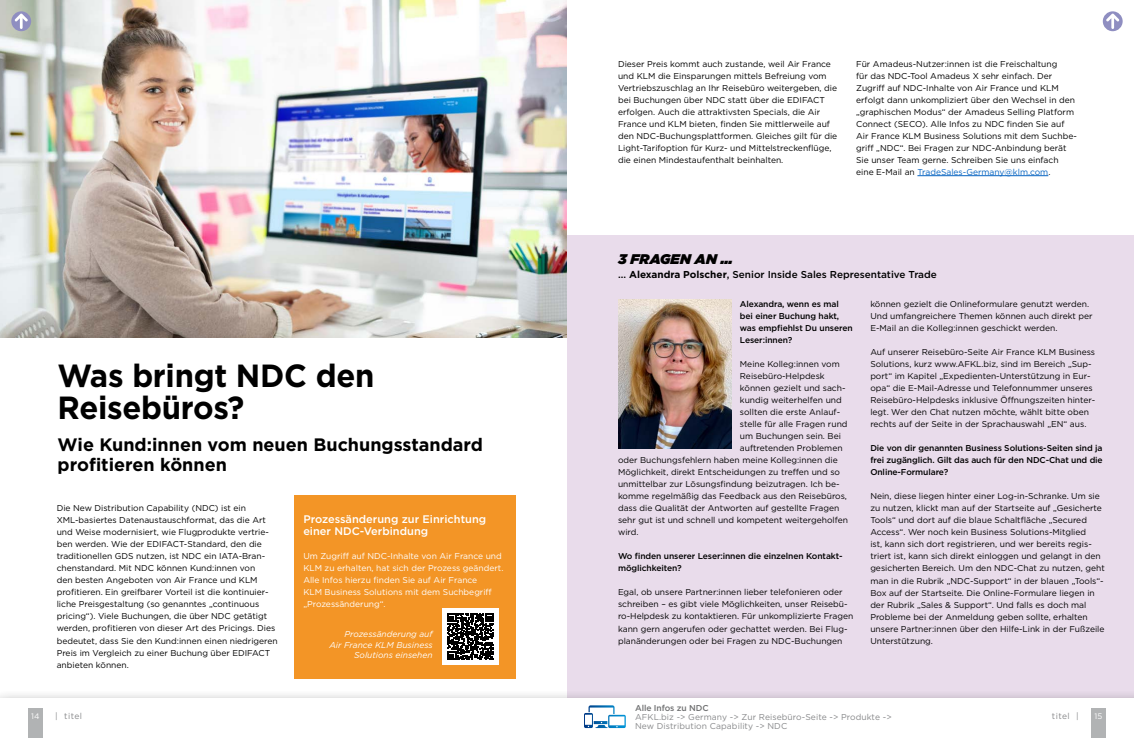
<style>
.page{position:relative;width:1134px;height:738px;background:#fff}
.page>*{position:absolute;margin:0;border:0;box-sizing:border-box;transform-origin:0 0}
.t1{font:700 32px/32px "Gotham";letter-spacing:-.01em;color:#000}
.t2{font:700 18px/20px "Gotham";color:#000}
.t3{font:italic 900 14px "Gotham";letter-spacing:.01em;color:#000}
.t4{font:500 11px/12px "Gotham";color:#fff}
.t5{font:500 10px "Gotham";color:#000}
.t6{font:8.5px/12px "Gotham";color:#000}
.t7{font:500 8.5px/12px "Gotham";letter-spacing:-.01em;color:#000}
.t8{font:8.5px/12px "Gotham";color:#fff}
.t9{font:8.5px/9px "Gotham";letter-spacing:.01em;color:#87888a}
.t10{font:italic 8.5px/10px "Gotham";color:#fff;text-align:right}
.t11{font:500 8.5px "Gotham";letter-spacing:-.01em;color:#707172}
.t12{font:8px "Gotham";color:#fff}
.s1{color:#0563c1}
.s2{font-weight:700}
</style>
<div class="page">
<svg style="left:1103px;top:11px;width:20px;height:20px"></svg>
<svg style="left:1106px;top:13px;width:13px;height:16px"></svg>
<div style="left:567px;top:235px;width:567px;height:468px;background:#e9dceb"></div>
<img style="left:0;top:0;width:567px;height:337px">
<hr style="left:917px;top:175px;width:131px;height:1px;background:#0563c1">
<div style="left:295px;top:495px;width:221px;height:182px;background:#f39526"></div>
<div style="left:442px;top:607px;width:57px;height:57px;background:#fff"></div>
<svg style="left:447px;top:613px;width:47px;height:46px"></svg>
<img style="left:618px;top:299px;width:113px;height:149px">
<div style="left:11px;top:11px;width:20px;height:20px;background:#8f8ec1;border-radius:50%"></div>
<svg style="left:15px;top:13px;width:13px;height:16px"></svg>
<div style="left:0;top:688px;width:1134px;height:49px;background:#000;opacity:.6"></div>
<div style="left:0;top:697px;width:1134px;height:40px;background:#fff"></div>
<div style="left:28px;top:708px;width:15px;height:29px;background:#b1b3b4"></div>
<div style="left:1091px;top:708px;width:15px;height:29px;background:#b1b3b4"></div>
<svg style="left:584px;top:705px;width:42px;height:22px"></svg>
<p class="t6" style="left:618px;top:57px;width:221px">Dieser Preis kommt auch zustande, weil Air France und KLM die Einsparungen mittels Befreiung vom Vertriebszuschlag an Ihr Reisebüro weitergeben, die bei Buchungen über NDC statt über die EDIFACT erfolgen. Auch die attraktivsten Specials, die Air France und KLM bieten, finden Sie mittlerweile auf den NDC-Buchungsplattformen. Gleiches gilt für die Light-Tarifoption für Kurz- und Mittelstreckenflüge, die einen Mindestaufenthalt beinhalten.</p>
<p class="t6" style="left:856px;top:57px;width:222px">Für Amadeus-Nutzer:innen ist die Freischaltung<br>für das NDC-Tool Amadeus X sehr einfach. Der Zugriff auf NDC-Inhalte von Air France und KLM erfolgt dann unkompliziert über den Wechsel in den „graphischen Modus“ der Amadeus Selling Platform Connect (SECO). Alle Infos zu NDC finden Sie auf Air France KLM Business Solutions mit dem Suchbe&shy;griff „NDC“. Bei Fragen zur NDC-Anbindung berät Sie unser Team gerne. Schreiben Sie uns einfach eine E-Mail an <span class="s1">TradeSales-Germany@klm.com</span>.</p>
<h1 class="t1" style="left:58px;top:359px;width:318px">Was bringt NDC den<br>Reisebüros?</h1>
<h2 class="t2" style="left:58px;top:434px;width:427px">Wie Kund:innen vom neuen Buchungsstandard profitieren können</h2>
<p class="t6" style="left:57px;top:501px;width:223px">Die New Distribution Capability (NDC) ist ein XML-basiertes Datenaustauschformat, das die Art und Weise modernisiert, wie Flugprodukte vertrie&shy;ben werden. Wie der EDIFACT-Standard, den die traditionellen GDS nutzen, ist NDC ein IATA-Bran&shy;chenstandard. Mit NDC können Kund:innen von<br>den besten Angeboten von Air France und KLM profitieren. Ein greifbarer Vorteil ist die kontinuier&shy;liche Preisgestaltung (so genanntes „continuous pricing“). Viele Buchungen, die über NDC getätigt werden, profitieren von dieser Art des Pricings. Dies bedeutet, dass Sie den Kund:innen einen niedrigeren Preis im Vergleich zu einer Buchung über EDIFACT anbieten können.</p>
<p class="t4" style="left:303px;top:513px;width:184px">Prozessänderung zur Einrichtung einer NDC-Verbindung</p>
<p class="t8" style="left:303px;top:549px;width:202px">Um Zugriff auf NDC-Inhalte von Air France und KLM zu erhalten, hat sich der Prozess geändert.<br>Alle Infos hierzu finden Sie auf Air France<br>KLM Business Solutions mit dem Suchbegriff „Prozessänderung“.</p>
<p class="t10" style="left:329px;top:628px;width:105px">Prozessänderung auf<br>Air France KLM Business<br>Solutions einsehen</p>
<h3 class="t3" style="left:618px;top:248px;width:116px">3 FRAGEN AN ...</h3>
<p class="t5" style="left:618px;top:267px;width:320px">... <span class="s2">Alexandra Polscher</span>, Senior Inside Sales Representative Trade</p>
<p class="t7" style="left:740px;top:297px;width:114px">Alexandra, wenn es mal bei einer Buchung hakt, was empfiehlst Du unseren<br>Leser:innen?</p>
<p class="t6" style="left:740px;top:357px;width:101px">Meine Kolleg:innen vom</p>
<p class="t6" style="left:740px;top:369px;width:86px">Reisebüro-Helpdesk</p>
<p class="t6" style="left:740px;top:381px;width:107px">können gezielt und sach-</p>
<p class="t6" style="left:740px;top:393px;width:103px">kundig weiterhelfen und</p>
<p class="t6" style="left:740px;top:405px;width:102px">sollten die erste Anlauf-</p>
<p class="t6" style="left:740px;top:417px;width:109px">stelle für alle Fragen rund</p>
<p class="t6" style="left:740px;top:429px;width:103px">um Buchungen sein. Bei</p>
<p class="t6" style="left:740px;top:441px;width:104px">auftretenden Problemen</p>
<p class="t6" style="left:618px;top:453px;width:221px">oder Buchungsfehlern haben meine Kolleg:innen die</p>
<p class="t6" style="left:618px;top:465px;width:224px">Möglichkeit, direkt Entscheidungen zu treffen und so</p>
<p class="t6" style="left:618px;top:477px;width:223px">unmittelbar zur Lösungsfindung beizutragen. Ich be-</p>
<p class="t6" style="left:618px;top:489px;width:231px">komme regelmäßig das Feedback aus den Reisebüros,</p>
<p class="t6" style="left:618px;top:501px;width:223px">dass die Qualität der Antworten auf gestellte Fragen</p>
<p class="t6" style="left:618px;top:513px;width:232px">sehr gut ist und schnell und kompetent weitergeholfen</p>
<p class="t6" style="left:618px;top:525px;width:22px">wird.</p>
<p class="t7" style="left:618px;top:550px;width:226px">Wo finden unserer Leser:innen die einzelnen Kontakt&shy;möglichkeiten?</p>
<p class="t6" style="left:618px;top:585px;width:237px">Egal, ob unsere Partner:innen lieber telefonieren oder schreiben – es gibt viele Möglichkeiten, unser Reisebü&shy;ro-Helpdesk zu kontaktieren. Für unkomplizierte Fragen kann gern angerufen oder gechattet werden. Bei Flug&shy;planänderungen oder bei Fragen zu NDC-Buchungen</p>
<p class="t6" style="left:870px;top:297px;width:224px">können gezielt die Onlineformulare genutzt werden.<br>Und umfangreichere Themen können auch direkt per<br>E-Mail an die Kolleg:innen geschickt werden.</p>
<p class="t6" style="left:870px;top:345px;width:227px">Auf unserer Reisebüro-Seite Air France KLM Business Solutions, kurz www.AFKL.biz, sind im Bereich „Sup&shy;port“ im Kapitel „Expedienten-Unterstützung in Eur&shy;opa“ die E-Mail-Adresse und Telefonnummer unseres Reisebüro-Helpdesks inklusive Öffnungszeiten hinter&shy;legt. Wer den Chat nutzen möchte, wählt bitte oben rechts auf der Seite in der Sprachauswahl „EN“ aus.</p>
<p class="t7" style="left:870px;top:442px;width:234px;text-align:justify">Die von dir genannten Business Solutions-Seiten sind ja frei zugänglich. Gilt das auch für den NDC-Chat und die Online-Formulare?</p>
<p class="t6" style="left:870px;top:490px;width:236px">Nein, diese liegen hinter einer Log-in-Schranke. Um sie zu nutzen, klickt man auf der Startseite auf „Gesicherte Tools“ und dort auf die blaue Schaltfläche „Secured Access“. Wer noch kein Business Solutions-Mitglied<br>ist, kann sich dort registrieren, und wer bereits regis&shy;triert ist, kann sich direkt einloggen und gelangt in den gesicherten Bereich. Um den NDC-Chat zu nutzen, geht man in die Rubrik „NDC-Support“ in der blauen „Tools“- Box auf der Startseite. Die Online-Formulare liegen in der Rubrik „Sales &amp; Support“. Und falls es doch mal Probleme bei der Anmeldung geben sollte, erhalten unsere Partner:innen über den Hilfe-Link in der Fußzeile Unterstützung.</p>
<p class="t11" style="left:635px;top:701px;width:75px">Alle Infos zu NDC</p>
<p class="t9" style="left:635px;top:711px;width:258px">AFKL.biz -&gt; Germany -&gt; Zur Reisebüro-Seite -&gt; Produkte -&gt;<br>New Distribution Capability -&gt; NDC</p>
<p class="t12" style="left:31px;top:710px;width:10px">14</p>
<p class="t9" style="left:55px;top:711px;width:28px">| titel</p>
<p class="t9" style="left:1052px;top:711px;width:28px">titel |</p>
<p class="t12" style="left:1094px;top:710px;width:9px">15</p>
</div>
